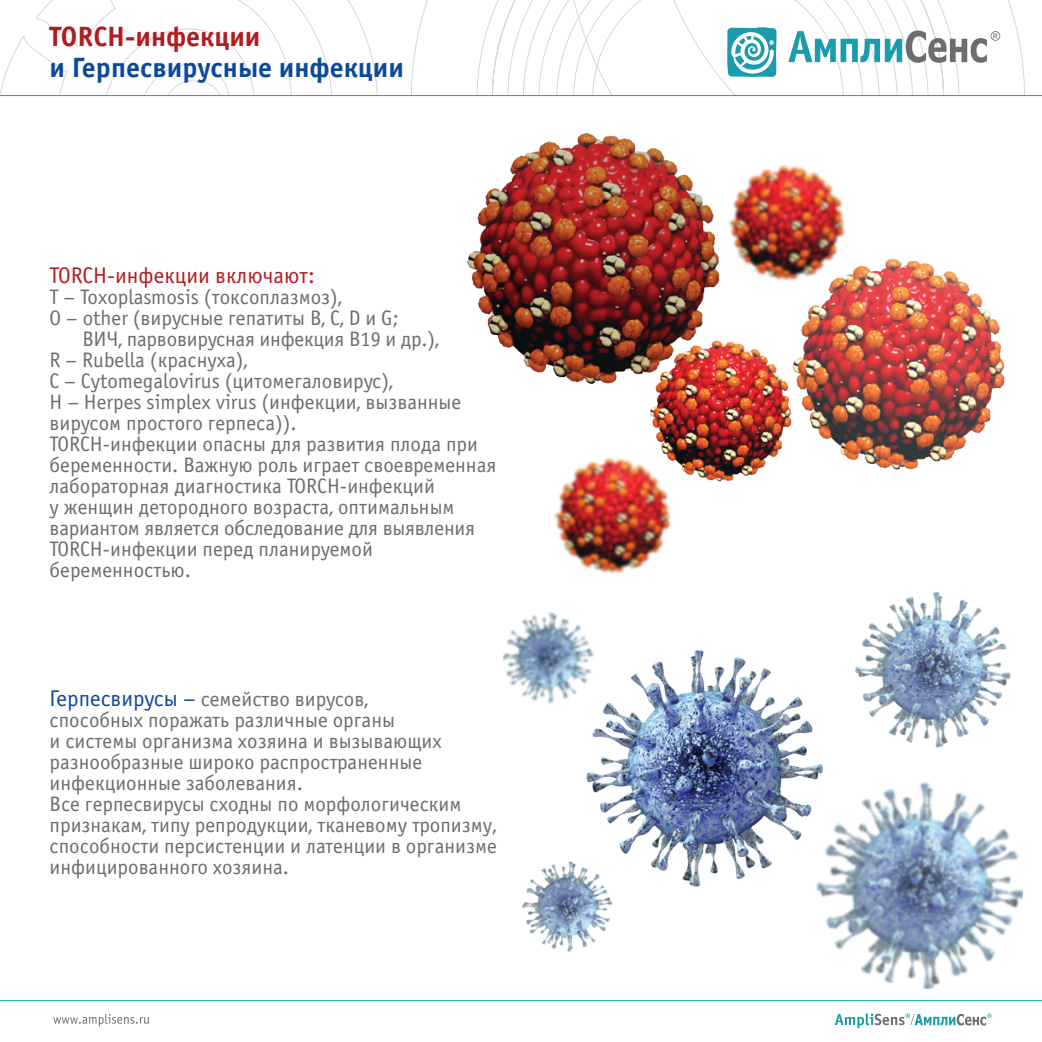
<style>
.page{position:relative;width:1042px;height:1042px;background:#fff}
.page>*{position:absolute;margin:0;border:0;box-sizing:border-box;transform-origin:0 0}
.t1{font:700 28px "Officina Sans C";color:#0d4999}
.t2{font:700 28px "Officina Sans C";color:#b21c20}
.t3{font:22.75px "Officina Sans C";color:#b21c20}
.t4{font:21px/21px "Officina Sans C";color:#6c6d70}
.s1{font-size:22.75px;color:#0d4999}
</style>
<div class="page">
<hr style="left:0;top:1000px;width:1042px;height:1px;background:#1a9cac">
<svg style="left:53px;top:1014px;width:96px;height:12px"></svg>
<svg style="left:0;top:0;width:378px;height:95px"></svg>
<svg style="left:411px;top:0;width:151px;height:95px"></svg>
<svg style="left:562px;top:0;width:79px;height:95px"></svg>
<hr style="left:0;top:95px;width:1042px;height:1px;background:#1a9cac">
<svg style="left:835px;top:1013px;width:156px;height:15px"></svg>
<svg style="left:673px;top:0;width:352px;height:95px"></svg>
<img style="left:503px;top:592px;width:519px;height:396px">
<img style="left:468px;top:133px;width:537px;height:441px">
<h1 class="t2" style="left:50px;top:21px;width:212px">TORCH-инфекции</h1>
<h1 class="t1" style="left:50px;top:52px;width:356px">и Герпесвирусные инфекции</h1>
<p class="t3" style="left:50px;top:263px;width:267px">TORCH-инфекции включают:</p>
<p class="t4" style="left:50px;top:287px;width:294px">Т – Toxoplasmosis (токсоплазмоз),</p>
<p class="t4" style="left:50px;top:308px;width:351px">O – other (вирусные гепатиты В, С, D и G;</p>
<p class="t4" style="left:82px;top:329px;width:358px">ВИЧ, парвовирусная инфекция В19 и др.),</p>
<p class="t4" style="left:50px;top:350px;width:199px">R – Rubella (краснуха),</p>
<p class="t4" style="left:50px;top:371px;width:345px">C – Cytomegalovirus (цитомегаловирус),</p>
<p class="t4" style="left:50px;top:392px;width:413px">H – Herpes simplex virus (инфекции, вызванные</p>
<p class="t4" style="left:50px;top:413px;width:249px">вирусом простого герпеса)).</p>
<p class="t4" style="left:50px;top:434px;width:430px">TORCH-инфекции опасны для развития плода при</p>
<p class="t4" style="left:50px;top:455px;width:448px">беременности. Важную роль играет своевременная</p>
<p class="t4" style="left:50px;top:476px;width:387px">лабораторная диагностика TORCH-инфекций</p>
<p class="t4" style="left:50px;top:497px;width:406px">у женщин детородного возраста, оптимальным</p>
<p class="t4" style="left:50px;top:518px;width:427px">вариантом является обследование для выявления</p>
<p class="t4" style="left:50px;top:539px;width:325px">TORCH-инфекции перед планируемой</p>
<p class="t4" style="left:50px;top:560px;width:143px">беременностью.</p>
<p class="t4" style="left:50px;top:689px;width:449px"><span class="s1">Герпесвирусы –</span> семейство вирусов,<br>способных поражать различные органы<br>и системы организма хозяина и вызывающих разнообразные широко распространенные инфекционные заболевания.<br>Все герпесвирусы сходны по морфологическим признакам, типу репродукции, тканевому тропизму, способности персистенции и латенции в организме инфицированного хозяина.</p>
</div>
